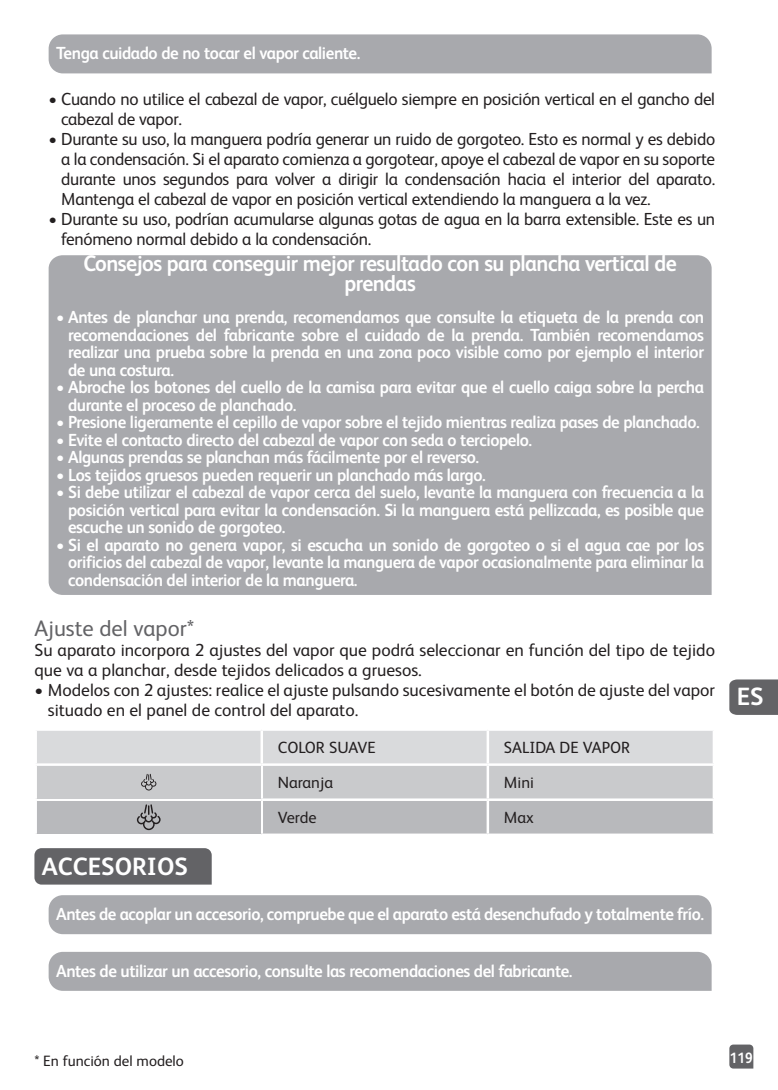
<style>
.page{position:relative;width:778px;height:1090px;background:#fff}
.page>*{position:absolute;margin:0;border:0;box-sizing:border-box;transform-origin:0 0}
.t1{font:700 25px "FS Albert";color:#fff}
.t2{font:700 22.5px/20px "FS Albert";letter-spacing:-.025em;color:#fff;text-align:center;scale:.95 1}
.t3{font:22.5px "FS Albert";color:#636366}
.t4{font:700 17.5px/17.5px "FS Albert";letter-spacing:-.025em;color:#fff;text-align:justify;scale:.95 1}
.t5{font:17.5px/20px "FS Albert";letter-spacing:-.015em;color:#231f20}
.t6{font:16.25px "FS Albert";color:#231f20}
.t7{font:15px "FS Albert";color:#231f20}
.t8{font:700 15px "FS Albert";color:#fff;scale:.9 1}
</style>
<div class="page">
<svg style="left:729px;top:1045px;width:24px;height:24px"></svg>
<svg style="left:729px;top:679px;width:49px;height:36px;background:#68686b"></svg>
<div style="left:49px;top:34px;width:662px;height:39px;background:#a8a9ad"></div>
<div style="left:49px;top:255px;width:662px;height:340px;background:#a8a9ad"></div>
<svg style="left:36px;top:730px;width:677px;height:105px;background:#cccdcf"></svg>
<div style="left:34px;top:848px;width:178px;height:37px;background:#636366"></div>
<div style="left:49px;top:895px;width:662px;height:39px;background:#a8a9ad"></div>
<div style="left:49px;top:952px;width:662px;height:39px;background:#a8a9ad"></div>
<p class="t4" style="left:56px;top:45px;width:322px">Tenga cuidado de no tocar el vapor caliente.</p>
<p class="t5" style="left:61px;top:89px;width:655px;text-indent:-13px">• Cuando no utilice el cabezal de vapor, cuélguelo siempre en posición vertical en el gancho del cabezal de vapor.</p>
<p class="t5" style="left:61px;top:129px;width:655px;text-align:justify;text-indent:-13px">• Durante su uso, la manguera podría generar un ruido de gorgoteo. Esto es normal y es debido a la condensación. Si el aparato comienza a gorgotear, apoye el cabezal de vapor en su soporte durante unos segundos para volver a dirigir la condensación hacia el interior del aparato.<br>Mantenga el cabezal de vapor en posición vertical extendiendo la manguera a la vez.</p>
<p class="t5" style="left:61px;top:209px;width:655px;text-indent:-13px">• Durante su uso, podrían acumularse algunas gotas de agua en la barra extensible. Este es un fenómeno normal debido a la condensación.</p>
<p class="t2" style="left:83px;top:253px;width:626px">Consejos para conseguir mejor resultado con su plancha vertical de prendas</p>
<p class="t4" style="left:68px;top:308px;width:671px;text-indent:-12px">• Antes de planchar una prenda, recomendamos que consulte la etiqueta de la prenda con recomendaciones del fabricante sobre el cuidado de la prenda. También recomendamos realizar una prueba sobre la prenda en una zona poco visible como por ejemplo el interior de una costura.</p>
<p class="t4" style="left:68px;top:378px;width:671px;text-indent:-12px">• Abroche los botones del cuello de la camisa para evitar que el cuello caiga sobre la percha durante el proceso de planchado.</p>
<p class="t4" style="left:56px;top:413px;width:679px">• Presione ligeramente el cepillo de vapor sobre el tejido mientras realiza pases de planchado.</p>
<p class="t4" style="left:56px;top:431px;width:502px">• Evite el contacto directo del cabezal de vapor con seda o terciopelo.</p>
<p class="t4" style="left:56px;top:448px;width:447px">• Algunas prendas se planchan más fácilmente por el reverso.</p>
<p class="t4" style="left:56px;top:466px;width:453px">• Los tejidos gruesos pueden requerir un planchado más largo.</p>
<p class="t4" style="left:68px;top:483px;width:671px;text-indent:-12px">• Si debe utilizar el cabezal de vapor cerca del suelo, levante la manguera con frecuencia a la posición vertical para evitar la condensación. Si la manguera está pellizcada, es posible que escuche un sonido de gorgoteo.</p>
<p class="t4" style="left:68px;top:536px;width:671px;text-indent:-12px">• Si el aparato no genera vapor, si escucha un sonido de gorgoteo o si el agua cae por los orificios del cabezal de vapor, levante la manguera de vapor ocasionalmente para eliminar la condensación del interior de la manguera.</p>
<p class="t3" style="left:34px;top:616px;width:161px">Ajuste del vapor*</p>
<p class="t5" style="left:34px;top:640px;width:682px">Su aparato incorpora 2 ajustes del vapor que podrá seleccionar en función del tipo de tejido que va a planchar, desde tejidos delicados a gruesos.</p>
<p class="t5" style="left:48px;top:680px;width:668px;text-indent:-13px">• Modelos con 2 ajustes: realice el ajuste pulsando sucesivamente el botón de ajuste del vapor situado en el panel de control del aparato.</p>
<p class="t6" style="left:278px;top:738px;width:99px">COLOR SUAVE</p>
<p class="t6" style="left:504px;top:738px;width:128px">SALIDA DE VAPOR</p>
<p class="t6" style="left:278px;top:773px;width:57px">Naranja</p>
<p class="t6" style="left:504px;top:773px;width:32px">Mini</p>
<p class="t6" style="left:278px;top:808px;width:40px">Verde</p>
<p class="t6" style="left:504px;top:808px;width:31px">Max</p>
<h1 class="t1" style="left:42px;top:852px;width:147px">ACCESORIOS</h1>
<p class="t4" style="left:56px;top:905px;width:683px">Antes de acoplar un accesorio, compruebe que el aparato está desenchufado y totalmente frío.</p>
<p class="t4" style="left:56px;top:962px;width:545px">Antes de utilizar un accesorio, consulte las recomendaciones del fabricante.</p>
<h1 class="t1" style="left:736px;top:682px;width:28px">ES</h1>
<p class="t7" style="left:34px;top:1052px;width:151px">* En función del modelo</p>
<p class="t8" style="left:729px;top:1049px;width:27px">119</p>
</div>
